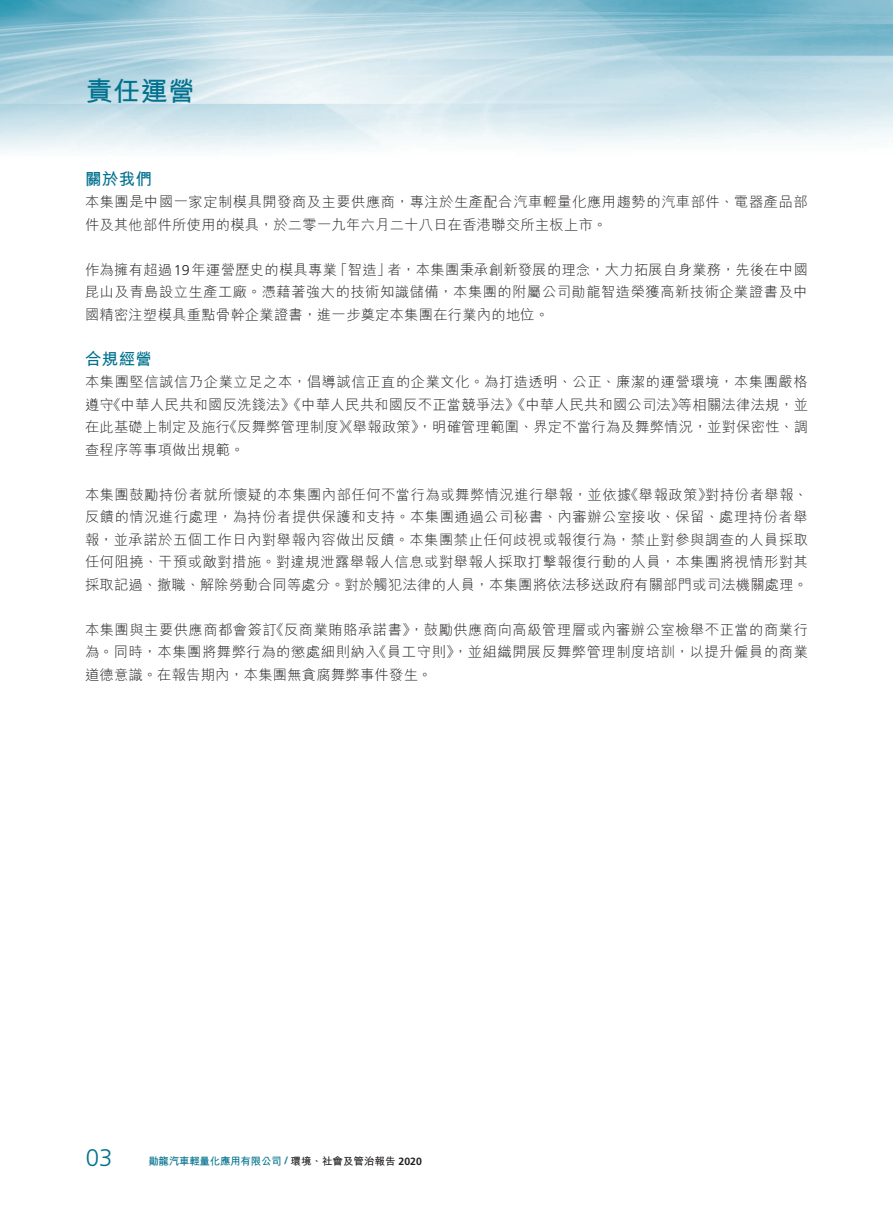
<style>
.page{position:relative;width:893px;height:1212px;background:#fff}
.page>*{position:absolute;margin:0;border:0;box-sizing:border-box;transform-origin:0 0}
.t1{font:700 27px "M Hei HK";color:#00718e}
.t2{font:300 24px "Frutiger LT Std";color:#00718e}
._01_H1{font:700 16.5px "M Hei HK";letter-spacing:.02em;color:#00718e}
._00_txt{font:300 14.25px/22.5px "M Hei HK";letter-spacing:.02em;color:#231f20;text-align:justify}
._00_txt-2{font:300 14.25px/22.5px "M Hei HK";letter-spacing:.04em;color:#231f20}
.t3{font:700 10.5px "M Hei HK";letter-spacing:-.025em;color:#00718e}
.s1{font-family:"Frutiger LT Std"}
.s2{color:#231f20}
.s3{font-family:"Frutiger LT Std";color:#231f20}
</style>
<div class="page">
<img style="left:0;top:0;width:893px;height:152px">
<p class="t1" style="left:86px;top:71px;width:111px">責任運營</p>
<p class="_01_H1" style="left:85px;top:167px;width:68px">關於我們</p>
<p class="_00_txt-2" style="left:85px;top:191px;width:724px">本集團是中國一家定制模具開發商及主要供應商，專注於生產配合汽車輕量化應用趨勢的汽車部件、電器產品部件及其他部件所使用的模具，於二零一九年六月二十八日在香港聯交所主板上市。</p>
<p class="_00_txt" style="left:85px;top:258px;width:724px">作為擁有超過<span class="s1">19</span>年運營歷史的模具專業「智造」者，本集團秉承創新發展的理念，大力拓展自身業務，先後在中國昆山及青島設立生產工廠。憑藉著強大的技術知識儲備，本集團的附屬公司勛龍智造榮獲高新技術企業證書及中國精密注塑模具重點骨幹企業證書，進一步奠定本集團在行業內的地位。</p>
<p class="_01_H1" style="left:85px;top:347px;width:68px">合規經營</p>
<p class="_00_txt" style="left:85px;top:371px;width:725px">本集團堅信誠信乃企業立足之本，倡導誠信正直的企業文化。為打造透明、公正、廉潔的運營環境，本集團嚴格遵守《中華人民共和國反洗錢法》《中華人民共和國反不正當競爭法》《中華人民共和國公司法》等相關法律法規，並在此基礎上制定及施行《反舞弊管理制度》《舉報政策》，明確管理範圍、界定不當行為及舞弊情況，並對保密性、調查程序等事項做出規範。</p>
<p class="_00_txt" style="left:85px;top:483px;width:725px">本集團鼓勵持份者就所懷疑的本集團內部任何不當行為或舞弊情況進行舉報，並依據《舉報政策》對持份者舉報、反饋的情況進行處理，為持份者提供保護和支持。本集團通過公司秘書、內審辦公室接收、保留、處理持份者舉報，並承諾於五個工作日內對舉報內容做出反饋。本集團禁止任何歧視或報復行為，禁止對參與調查的人員採取任何阻撓、干預或敵對措施。對違規泄露舉報人信息或對舉報人採取打擊報復行動的人員，本集團將視情形對其採取記過、撤職、解除勞動合同等處分。對於觸犯法律的人員，本集團將依法移送政府有關部門或司法機關處理。</p>
<p class="_00_txt" style="left:85px;top:618px;width:724px">本集團與主要供應商都會簽訂《反商業賄賂承諾書》，鼓勵供應商向高級管理層或內審辦公室檢舉不正當的商業行為。同時，本集團將舞弊行為的懲處細則納入《員工守則》，並組織開展反舞弊管理制度培訓，以提升僱員的商業道德意識。在報告期內，本集團無貪腐舞弊事件發生。</p>
<h2 class="t2" style="left:86px;top:1144px;width:28px">03</h2>
<p class="t3" style="left:148px;top:1153px;width:275px">勛龍汽車輕量化應用有限公司 <span class="s1">/</span> <span class="s2">環境、社會及管治報告</span> <span class="s3">2020</span></p>
</div>
